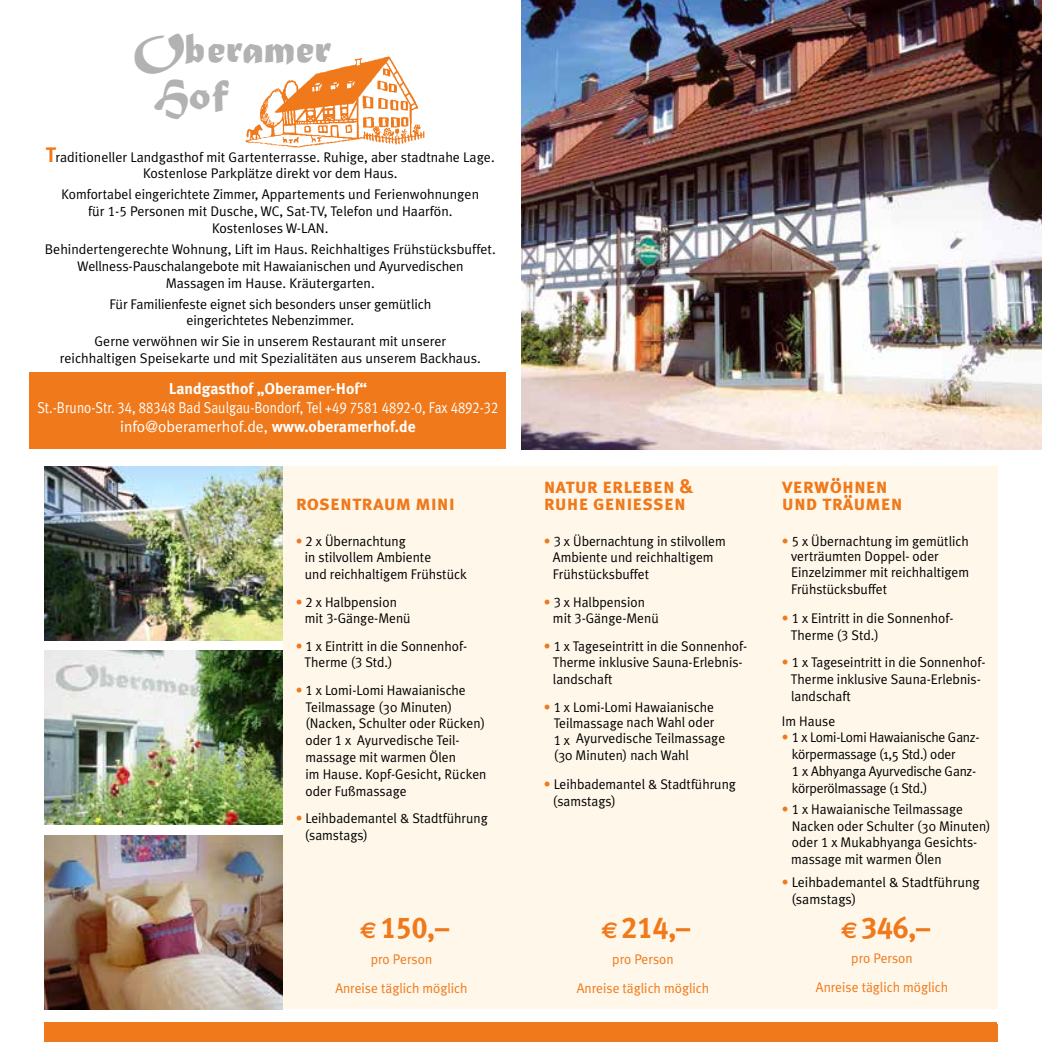
<style>
.page{position:relative;width:1042px;height:1042px;background:#fff}
.page>*{position:absolute;margin:0;border:0;box-sizing:border-box;transform-origin:0 0}
.t1{font:44.62px/45.7px "Matura MT Script Capitals";color:#b3b2b2}
.t2{font:30.1px "Meta Plus Bold Caps";color:#ef791b}
.t3{font:21px/17.5px "Meta Plus Bold Caps";color:#ef791b}
.t4{font:21px/17.5px "Meta Plus Bold Caps";color:#ef791b;scale:.96 1}
.t5{font:15.75px/18.9px "Meta Plus Normal";color:#fff;text-align:center;scale:.86 1}
.t6{font:700 15.75px "Meta Plus";color:#fff}
.t7{font:14px/16.8px "Meta Plus Normal";color:#000}
.t8{font:14px/16.8px "Meta Plus Normal";letter-spacing:-.02em;color:#000}
.t9{font:14px/29.1px "Meta Plus Normal";color:#ef791b;text-align:center}
.s1{font-family:"Meta Plus Bold Caps";font-size:21px;color:#ef791b}
.s2{font-family:"Meta Plus Normal Caps"}
.s3{font-family:"Meta Plus";font-weight:700}
.s4{color:#ef791b}
.s5{font-family:"Euro Sans";font-weight:700;font-size:22.75px}
</style>
<div class="page">
<div style="left:283px;top:466px;width:714px;height:543px;background:#fff7ea"></div>
<img style="left:45px;top:835px;width:238px;height:174px">
<img style="left:45px;top:651px;width:238px;height:173px">
<img style="left:45px;top:466px;width:238px;height:174px">
<img style="left:521px;top:0;width:521px;height:449px">
<img style="left:245px;top:56px;width:180px;height:92px">
<div style="left:45px;top:1022px;width:952px;height:20px;background:#ef791b"></div>
<div style="left:30px;top:372px;width:476px;height:77px;background:#ef791b"></div>
<h1 class="t1" style="left:154px;top:30px;width:179px;text-indent:-20px">Oberamer<br>Hof</h1>
<p class="t7" style="left:46px;top:148px;width:450px;text-align:center"><span class="s1">T</span>raditioneller Landgasthof mit Gartenterrasse. Ruhige, aber stadtnahe Lage.<br>Kostenlose Parkplätze direkt vor dem Haus.</p>
<p class="t7" style="left:62px;top:186px;width:419px;text-align:center">Komfortabel eingerichtete Zimmer, Appartements und Ferienwohnungen für <span class="s2">1-5</span> Personen mit Dusche, WC, Sat-TV, Telefon und Haarfön.<br>Kostenloses W-LAN.</p>
<p class="t7" style="left:45px;top:241px;width:452px;text-align:center">Behindertengerechte Wohnung, Lift im Haus. Reichhaltiges Frühstücksbuffet.<br>Wellness-Pauschalangebote mit Hawaianischen und Ayurvedischen<br>Massagen im Hause. Kräutergarten.</p>
<p class="t7" style="left:109px;top:295px;width:323px;text-align:center">Für Familienfeste eignet sich besonders unser gemütlich eingerichtetes Nebenzimmer.</p>
<p class="t7" style="left:60px;top:333px;width:422px;text-align:center">Gerne verwöhnen wir Sie in unserem Restaurant mit unserer reichhaltigen Speisekarte und mit Spezialitäten aus unserem Backhaus.</p>
<p class="t6" style="left:169px;top:379px;width:200px">Landgasthof „Oberamer-Hof“</p>
<p class="t5" style="left:37px;top:398px;width:537px">St.-Bruno-Str. <span class="s2">34, 88348</span> Bad Saulgau-Bondorf, Tel +<span class="s2">49 7581 4892-0</span>, Fax <span class="s2">4892-32 </span>info@oberamerhof.de, <span class="s3">www.oberamerhof.de</span></p>
<h3 class="t3" style="left:296px;top:494px;width:161px">rosentraum mini</h3>
<p class="t7" style="left:305px;top:532px;width:163px;text-indent:-9px"><span class="s4">•</span> <span class="s2">2</span> x Übernachtung<br>in stilvollem Ambiente<br>und reichhaltigem Frühstück</p>
<p class="t7" style="left:305px;top:593px;width:107px;text-indent:-9px"><span class="s4">•</span> <span class="s2">2</span> x Halbpension mit <span class="s2">3</span>-Gänge-Menü</p>
<p class="t7" style="left:305px;top:637px;width:164px;text-indent:-9px"><span class="s4">•</span> <span class="s2">1</span> x Eintritt in die Sonnenhof-<br>Therme (<span class="s2">3</span> Std.)</p>
<p class="t7" style="left:305px;top:681px;width:182px;text-indent:-10px"><span class="s4">•</span> <span class="s2">1</span> x Lomi-Lomi Hawaianische<br>Teilmassage (30 Minuten) (Nacken, Schulter oder Rücken) oder <span class="s2">1</span> x Ayurvedische Teil&shy;massage mit warmen Ölen<br>im Hause. Kopf-Gesicht, Rücken oder Fußmassage</p>
<p class="t7" style="left:305px;top:809px;width:184px;text-indent:-9px"><span class="s4">•</span> Leihbademantel &amp; Stadtführung (samstags)</p>
<h2 class="t2" style="left:360px;top:910px;width:90px"><span class="s5">f</span> 150<span class="s3">,–</span></h2>
<p class="t9" style="left:335px;top:944px;width:134px">pro Person<br>Anreise täglich möglich</p>
<h3 class="t4" style="left:544px;top:476px;width:158px">natur erleben &amp; ruhe geniessen</h3>
<p class="t7" style="left:553px;top:532px;width:174px;text-indent:-9px"><span class="s4">•</span> <span class="s2">3</span> x Übernachtung in stilvollem<br>Ambiente und reichhaltigem<br>Frühstücksbuffet</p>
<p class="t7" style="left:553px;top:593px;width:107px;text-indent:-9px"><span class="s4">•</span> <span class="s2">3</span> x Halbpension mit <span class="s2">3</span>-Gänge-Menü</p>
<p class="t7" style="left:553px;top:637px;width:196px;text-indent:-9px"><span class="s4">•</span> <span class="s2">1</span> x Tageseintritt in die Sonnenhof-<br>Therme inklusive Sauna-Erlebnis&shy;landschaft</p>
<p class="t7" style="left:544px;top:699px;width:172px;line-height:15px;text-align:right"><span class="s4">•</span> <span class="s2">1</span> x Lomi-Lomi Hawaianische<br>Teilmassage nach Wahl oder</p>
<p class="t7" style="left:554px;top:730px;width:173px"><span class="s2">1</span> x Ayurvedische Teilmassage (30 Minuten) nach Wahl</p>
<p class="t7" style="left:553px;top:776px;width:184px;text-indent:-9px"><span class="s4">•</span> Leihbademantel &amp; Stadtführung (samstags)</p>
<h3 class="t3" style="left:782px;top:476px;width:122px">verwöhnen und träumen</h3>
<p class="t7" style="left:791px;top:533px;width:179px;line-height:15px;text-indent:-9px"><span class="s4">•</span> <span class="s2">5</span> x Übernachtung im gemütlich verträumten Doppel- oder</p>
<p class="t7" style="left:791px;top:564px;width:179px">Einzelzimmer mit reichhaltigem<br>Frühstücksbuffet</p>
<p class="t7" style="left:791px;top:610px;width:164px;text-indent:-9px"><span class="s4">•</span> <span class="s2">1</span> x Eintritt in die Sonnenhof-<br>Therme (<span class="s2">3</span> Std.)</p>
<p class="t7" style="left:791px;top:654px;width:196px;text-indent:-9px"><span class="s4">•</span> <span class="s2">1</span> x Tageseintritt in die Sonnenhof-<br>Therme inklusive Sauna-Erlebnis&shy;landschaft</p>
<p class="t7" style="left:782px;top:712px;width:55px">Im Hause</p>
<p class="t8" style="left:792px;top:729px;width:189px;text-indent:-10px"><span class="s4">•</span> <span class="s2">1</span> x Lomi-Lomi Hawaianische Ganz&shy;körpermassage (1,5 Std.) oder<br><span class="s2">1</span> x Abhyanga Ayurvedische Ganz&shy;körperölmassage (1 Std.)</p>
<p class="t7" style="left:791px;top:800px;width:201px;text-indent:-9px"><span class="s4">•</span> <span class="s2">1</span> x Hawaianische Teilmassage<br>Nacken oder Schulter (30 Minuten) oder <span class="s2">1</span> x Mukabhyanga Gesichts&shy;massage mit warmen Ölen</p>
<p class="t7" style="left:791px;top:873px;width:190px;text-indent:-9px"><span class="s4">•</span> Leihbademantel &amp; Stadtführung (samstags)</p>
<h2 class="t2" style="left:601px;top:910px;width:90px"><span class="s5">f</span> 214<span class="s3">,–</span></h2>
<h2 class="t2" style="left:841px;top:910px;width:90px"><span class="s5">f</span> 346<span class="s3">,–</span></h2>
<p class="t9" style="left:816px;top:944px;width:134px">pro Person<br>Anreise täglich möglich</p>
<p class="t9" style="left:577px;top:944px;width:134px">pro Person<br>Anreise täglich möglich</p>
</div>
